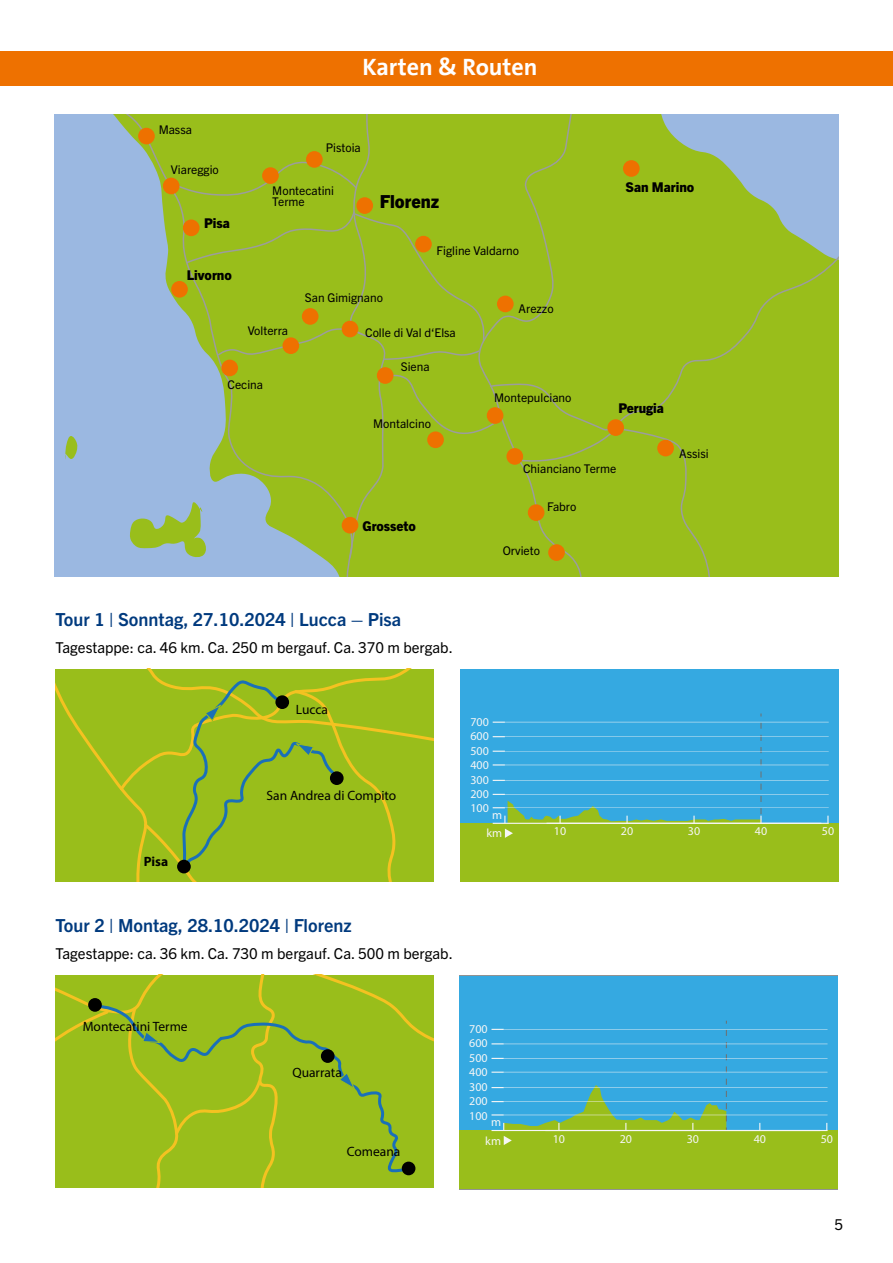
<style>
.page{position:relative;width:893px;height:1263px;background:#fff}
.page>*{position:absolute;margin:0;border:0;box-sizing:border-box;transform-origin:0 0}
.t1{font:700 24px "The Sans B7";color:#fff}
.t2{font:700 18px "Trade Gothic Next LT Pro";color:#003a7e}
.t3{font:800 18px "Trade Gothic Next LT Pro";color:#000}
.t4{font:15px "Trade Gothic Next LT Pro";color:#000}
.t5{font:13.5px "Myriad Pro";color:#000}
.t6{font:800 13.5px "Trade Gothic Next LT Pro";color:#000}
.t7{font:700 13.5px "Myriad Pro";color:#000}
.t8{font:12px/11.4px "Trade Gothic Next LT Pro";color:#000}
.t9{font:12px/14.4px "Myriad Pro";color:#f6f6f6;text-align:justify}
</style>
<div class="page">
<div style="left:0;top:51px;width:893px;height:34px;background:#ee7100"></div>
<div style="left:54px;top:115px;width:785px;height:461px;background:#9bb8e1"></div>
<svg style="left:618px;top:115px;width:221px;height:461px;fill:#99be1b"></svg>
<svg style="left:65px;top:436px;width:13px;height:23px"></svg>
<div style="left:504px;top:115px;width:114px;height:461px;background:#99be1b"></div>
<div style="left:504px;top:245px;width:335px;height:186px;background:#99be1b"></div>
<div style="left:517px;top:426px;width:195px;height:150px;background:#99be1b"></div>
<svg style="left:129px;top:115px;width:375px;height:461px"></svg>
<div style="left:427px;top:431px;width:17px;height:17px;background:#ee7100;border-radius:50%"></div>
<div style="left:342px;top:517px;width:16px;height:16px;background:#ee7100;border-radius:50%"></div>
<div style="left:221px;top:360px;width:17px;height:16px;background:#ee7100;border-radius:50%"></div>
<div style="left:171px;top:281px;width:17px;height:17px;background:#ee7100;border-radius:50%"></div>
<div style="left:163px;top:178px;width:17px;height:16px;background:#ee7100;border-radius:50%"></div>
<div style="left:138px;top:128px;width:17px;height:16px;background:#ee7100;border-radius:50%"></div>
<div style="left:183px;top:219px;width:17px;height:17px;background:#ee7100;border-radius:50%"></div>
<div style="left:262px;top:167px;width:17px;height:17px;background:#ee7100;border-radius:50%"></div>
<div style="left:306px;top:151px;width:17px;height:17px;background:#ee7100;border-radius:50%"></div>
<div style="left:356px;top:197px;width:17px;height:17px;background:#ee7100;border-radius:50%"></div>
<div style="left:415px;top:236px;width:17px;height:16px;background:#ee7100;border-radius:50%"></div>
<div style="left:497px;top:296px;width:17px;height:16px;background:#ee7100;border-radius:50%"></div>
<div style="left:487px;top:407px;width:16px;height:17px;background:#ee7100;border-radius:50%"></div>
<div style="left:377px;top:367px;width:16px;height:17px;background:#ee7100;border-radius:50%"></div>
<div style="left:342px;top:321px;width:16px;height:16px;background:#ee7100;border-radius:50%"></div>
<div style="left:302px;top:308px;width:16px;height:17px;background:#ee7100;border-radius:50%"></div>
<div style="left:282px;top:337px;width:17px;height:17px;background:#ee7100;border-radius:50%"></div>
<div style="left:607px;top:419px;width:17px;height:17px;background:#ee7100;border-radius:50%"></div>
<div style="left:657px;top:440px;width:17px;height:16px;background:#ee7100;border-radius:50%"></div>
<div style="left:548px;top:544px;width:17px;height:17px;background:#ee7100;border-radius:50%"></div>
<div style="left:528px;top:504px;width:16px;height:17px;background:#ee7100;border-radius:50%"></div>
<div style="left:506px;top:448px;width:17px;height:17px;background:#ee7100;border-radius:50%"></div>
<div style="left:623px;top:160px;width:17px;height:17px;background:#ee7100;border-radius:50%"></div>
<div style="left:460px;top:669px;width:379px;height:183px;background:#35a9e1"></div>
<div style="left:461px;top:823px;width:378px;height:58px;background:#99be1b"></div>
<hr style="left:546px;top:823px;width:283px;height:1px;background:#f6f6f6">
<hr style="left:505px;top:807px;width:324px;height:1px;background:#f6f6f6">
<hr style="left:505px;top:794px;width:324px;height:1px;background:#f6f6f6">
<hr style="left:505px;top:780px;width:324px;height:1px;background:#f6f6f6">
<hr style="left:505px;top:765px;width:324px;height:1px;background:#f6f6f6">
<hr style="left:505px;top:751px;width:324px;height:1px;background:#f6f6f6">
<hr style="left:505px;top:736px;width:324px;height:1px;background:#f6f6f6">
<hr style="left:505px;top:722px;width:324px;height:1px;background:#f6f6f6">
<svg style="left:493px;top:722px;width:269px;height:116px"></svg>
<div style="left:459px;top:976px;width:379px;height:183px;background:#35a9e1"></div>
<div style="left:459px;top:1130px;width:379px;height:58px;background:#99be1b"></div>
<hr style="left:491px;top:1130px;width:329px;height:1px;background:#f6f6f6">
<hr style="left:545px;top:1130px;width:282px;height:1px;background:#f6f6f6">
<svg style="left:491px;top:1021px;width:236px;height:109px"></svg>
<hr style="left:504px;top:1115px;width:323px;height:1px;background:#f6f6f6">
<hr style="left:504px;top:1101px;width:323px;height:1px;background:#f6f6f6">
<hr style="left:504px;top:1087px;width:323px;height:1px;background:#f6f6f6">
<hr style="left:504px;top:1072px;width:323px;height:1px;background:#f6f6f6">
<hr style="left:504px;top:1058px;width:323px;height:1px;background:#f6f6f6">
<hr style="left:504px;top:1044px;width:323px;height:1px;background:#f6f6f6">
<hr style="left:504px;top:1029px;width:323px;height:1px;background:#f6f6f6">
<svg style="left:504px;top:1136px;width:8px;height:9px"></svg>
<svg style="left:55px;top:669px;width:379px;height:212px;background:#99bb1e"></svg>
<div style="left:55px;top:975px;width:379px;height:212px;background:#99be1b"></div>
<h1 class="t1" style="left:362px;top:54px;width:177px">Karten &amp; Routen</h1>
<p class="t8" style="left:159px;top:124px;width:35px">Massa</p>
<p class="t8" style="left:171px;top:164px;width:49px">Viareggio</p>
<p class="t6" style="left:204px;top:213px;width:27px">Pisa</p>
<p class="t6" style="left:187px;top:266px;width:47px">Livorno</p>
<p class="t8" style="left:326px;top:141px;width:36px">Pistoia</p>
<p class="t8" style="left:272px;top:184px;width:63px">Montecatini<br>Terme</p>
<h2 class="t3" style="left:380px;top:188px;width:61px">Florenz</h2>
<p class="t8" style="left:436px;top:244px;width:84px">Figline Valdarno</p>
<p class="t8" style="left:248px;top:324px;width:42px">Volterra</p>
<p class="t8" style="left:305px;top:292px;width:80px">San Gimignano</p>
<p class="t8" style="left:365px;top:326px;width:92px">Colle di Val d‘Elsa</p>
<p class="t8" style="left:401px;top:360px;width:30px">Siena</p>
<p class="t8" style="left:519px;top:302px;width:37px">Arezzo</p>
<p class="t8" style="left:227px;top:378px;width:37px">Cecina</p>
<p class="t8" style="left:373px;top:417px;width:59px">Montalcino</p>
<p class="t8" style="left:494px;top:391px;width:79px">Montepulciano</p>
<p class="t6" style="left:625px;top:178px;width:71px">San Marino</p>
<p class="t6" style="left:618px;top:399px;width:47px">Perugia</p>
<p class="t8" style="left:679px;top:447px;width:31px">Assisi</p>
<p class="t8" style="left:523px;top:462px;width:95px">Chianciano Terme</p>
<p class="t6" style="left:363px;top:517px;width:55px">Grosseto</p>
<p class="t8" style="left:547px;top:500px;width:31px">Fabro</p>
<p class="t8" style="left:503px;top:544px;width:39px">Orvieto</p>
<h2 class="t2" style="left:55px;top:607px;width:347px">Tour 1 | Sonntag, 27.10.2024 | Lucca – Pisa</h2>
<p class="t4" style="left:55px;top:637px;width:399px">Tagestappe: ca. 46 km. Ca. 250 m bergauf. Ca. 370 m bergab.</p>
<p class="t7" style="left:144px;top:852px;width:26px">Pisa</p>
<p class="t5" style="left:296px;top:701px;width:34px">Lucca</p>
<p class="t5" style="left:266px;top:787px;width:131px">San Andrea di Compito</p>
<p class="t9" style="left:470px;top:714px;width:20px">700</p>
<p class="t9" style="left:470px;top:743px;width:20px">500<br>400<br>300<br>200</p>
<p class="t9" style="left:470px;top:729px;width:20px">600</p>
<p class="t9" style="left:470px;top:801px;width:20px">100</p>
<p class="t9" style="left:486px;top:805px;width:17px;line-height:18.6px;text-align:center">m km</p>
<h2 class="t2" style="left:55px;top:913px;width:298px">Tour 2 | Montag, 28.10.2024 | Florenz</h2>
<p class="t4" style="left:55px;top:943px;width:399px">Tagestappe: ca. 36 km. Ca. 730 m bergauf. Ca. 500 m bergab.</p>
<p class="t9" style="left:554px;top:824px;width:14px">10</p>
<p class="t9" style="left:621px;top:824px;width:14px">20</p>
<p class="t9" style="left:688px;top:824px;width:14px">30</p>
<p class="t9" style="left:755px;top:824px;width:14px">40</p>
<p class="t9" style="left:822px;top:824px;width:14px">50</p>
<p class="t5" style="left:83px;top:1018px;width:107px">Montecatini Terme</p>
<p class="t5" style="left:292px;top:1064px;width:51px">Quarrata</p>
<p class="t5" style="left:347px;top:1143px;width:55px">Comeana</p>
<p class="t9" style="left:469px;top:1021px;width:20px">700</p>
<p class="t9" style="left:469px;top:1050px;width:20px">500<br>400<br>300<br>200</p>
<p class="t9" style="left:469px;top:1036px;width:20px">600</p>
<p class="t9" style="left:469px;top:1108px;width:20px">100</p>
<p class="t9" style="left:485px;top:1112px;width:17px;line-height:18.6px;text-align:center">m km</p>
<p class="t9" style="left:553px;top:1131px;width:14px">10</p>
<p class="t9" style="left:620px;top:1131px;width:14px">20</p>
<p class="t9" style="left:687px;top:1131px;width:14px">30</p>
<p class="t9" style="left:754px;top:1131px;width:14px">40</p>
<p class="t9" style="left:821px;top:1131px;width:14px">50</p>
<p class="t4" style="left:834px;top:1214px;width:10px">5</p>
</div>
